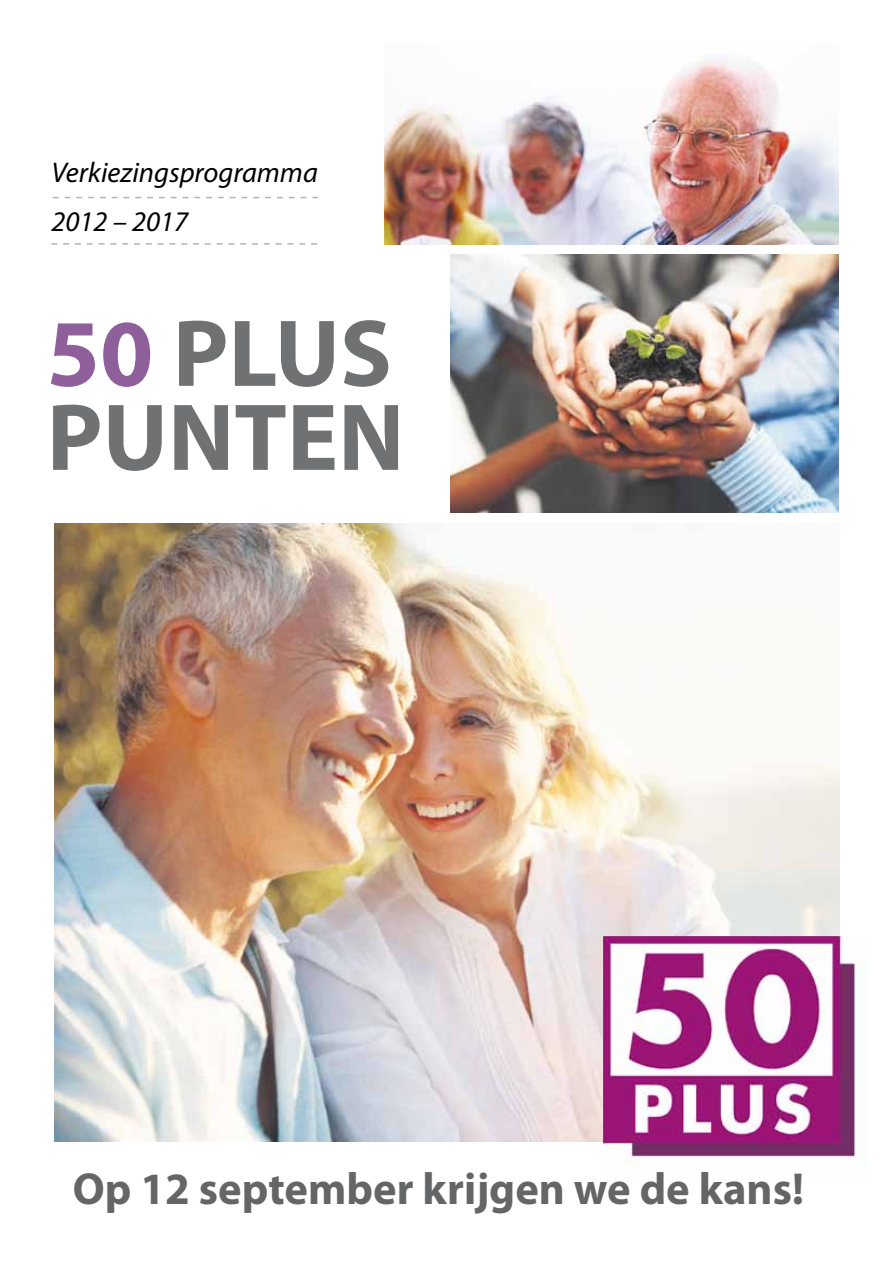
<style>
.page{position:relative;width:893px;height:1263px;background:#fff}
.page>*{position:absolute;margin:0;border:0;box-sizing:border-box;transform-origin:0 0}
.t1{font:700 96px/84px "Myriad Pro";color:#707172}
.t2{font:700 45px "Myriad Pro";color:#646567}
.t3{font:italic 28.5px/49.5px "Myriad Pro";color:#000}
.s1{color:#8e5f9a}
</style>
<div class="page">
<img style="left:54px;top:523px;width:785px;height:618px">
<img style="left:604px;top:936px;width:256px;height:222px">
<img style="left:451px;top:254px;width:388px;height:259px">
<img style="left:384px;top:59px;width:455px;height:186px">
<svg style="left:53px;top:197px;width:265px;height:1px"></svg>
<svg style="left:51px;top:243px;width:266px;height:2px"></svg>
<p class="t3" style="left:51px;top:147px;width:268px">Verkiezingsprogramma<br>2012 – 2017</p>
<h1 class="t1" style="left:47px;top:308px;width:359px"><span class="s1">50</span> PLUS<br>PUNTEN</h1>
<h2 class="t2" style="left:73px;top:1160px;width:733px">Op 12 september krijgen we de kans!</h2>
</div>
